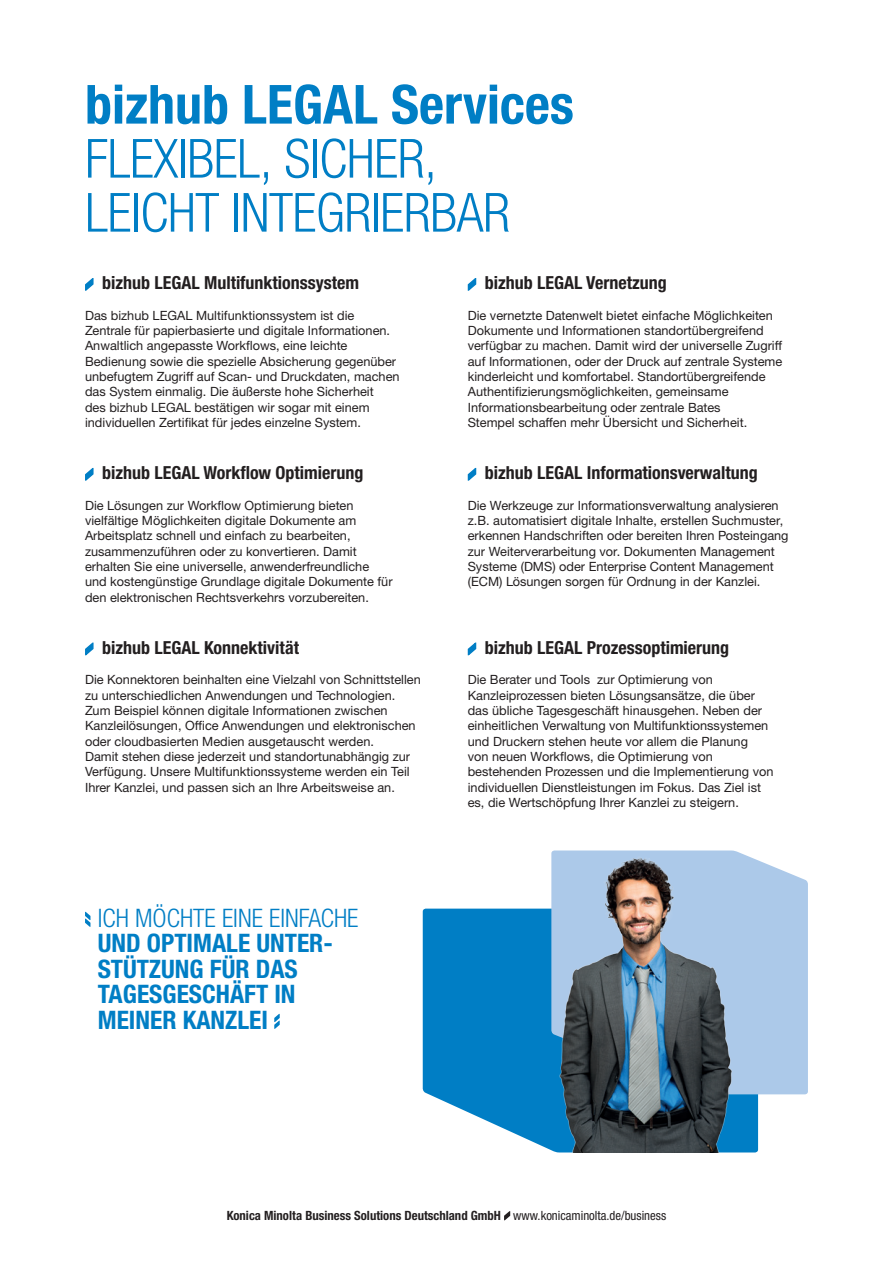
<style>
.page{position:relative;width:893px;height:1263px;background:#fff}
.page>*{position:absolute;margin:0;border:0;box-sizing:border-box;transform-origin:0 0}
.t1{font:300 condensed 54px "Helvetica Neue LTW1 G";letter-spacing:-.01em;color:#007ec5}
.t2{font:700 condensed 54px "Helvetica Neue LTW1 G";color:#007ec5}
.Bro_Inside_COPYBOLD{font:700 condensed 25.5px/25.5px "Helvetica Neue LTW1 G";color:#007ec5}
.t3{font:700 condensed 18px "Helvetica Neue LTW1 G";color:#231f20}
.t4{font:12.75px/15.3px "Helvetica Neue LTW1 G";color:#231f20}
.Bro_Back_HORIZONTAL{font:700 condensed 12.75px "Helvetica Neue LTW1 G";color:#231f20}
.s1{font-weight:300}
.s2{font-weight:400}
</style>
<div class="page">
<svg style="left:423px;top:909px;width:105px;height:231px;background:#1b8bcb"></svg>
<div style="left:758px;top:860px;width:50px;height:234px;background:#acc9e9"></div>
<svg style="left:85px;top:278px;width:9px;height:13px"></svg>
<svg style="left:85px;top:468px;width:9px;height:13px"></svg>
<svg style="left:85px;top:642px;width:9px;height:14px"></svg>
<svg style="left:467px;top:278px;width:10px;height:13px"></svg>
<svg style="left:467px;top:467px;width:10px;height:14px"></svg>
<svg style="left:467px;top:642px;width:10px;height:14px"></svg>
<img style="left:528px;top:850px;width:230px;height:302px">
<svg style="left:85px;top:912px;width:5px;height:15px"></svg>
<svg style="left:274px;top:1014px;width:6px;height:15px"></svg>
<svg style="left:504px;top:1211px;width:6px;height:9px"></svg>
<p class="t2" style="left:85px;top:72px;width:490px">bizhub LEGAL Services</p>
<p class="t1" style="left:85px;top:127px;width:353px">FLEXIBEL, SICHER,</p>
<p class="t1" style="left:85px;top:181px;width:426px">LEICHT INTEGRIERBAR</p>
<p class="t3" style="left:102px;top:272px;width:258px">bizhub LEGAL Multifunktionssystem</p>
<p class="t4" style="left:85px;top:308px;width:316px">Das bizhub LEGAL Multifunktionssystem ist die Zentrale für papierbasierte und digitale Informationen.<br>Anwaltlich angepasste Workflows, eine leichte Bedienung sowie die spezielle Absicherung gegenüber unbefugtem Zugriff auf Scan- und Druckdaten, machen das System einmalig. Die äußerste hohe Sicherheit<br>des bizhub LEGAL bestätigen wir sogar mit einem individuellen Zertifikat für jedes einzelne System.</p>
<p class="t3" style="left:102px;top:462px;width:263px">bizhub LEGAL Workflow Optimierung</p>
<p class="t4" style="left:85px;top:497px;width:309px">Die Lösungen zur Workflow Optimierung bieten vielfältige Möglichkeiten digitale Dokumente am Arbeitsplatz schnell und einfach zu bearbeiten, zusammenzuführen oder zu konvertieren. Damit erhalten Sie eine universelle, anwenderfreundliche und kostengünstige Grundlage digitale Dokumente für den elektronischen Rechtsverkehrs vorzubereiten.</p>
<p class="t3" style="left:102px;top:637px;width:199px">bizhub LEGAL Konnektivität</p>
<p class="t4" style="left:85px;top:672px;width:337px">Die Konnektoren beinhalten eine Vielzahl von Schnittstellen zu unterschiedlichen Anwendungen und Technologien.<br>Zum Beispiel können digitale Informationen zwischen Kanzleilösungen, Office Anwendungen und elektronischen oder cloudbasierten Medien ausgetauscht werden.<br>Damit stehen diese jederzeit und standortunabhängig zur Verfügung. Unsere Multifunktionssysteme werden ein Teil Ihrer Kanzlei, und passen sich an Ihre Arbeitsweise an.</p>
<p class="Bro_Inside_COPYBOLD" style="left:98px;top:905px;width:262px"><span class="s1">ICH MÖCHTE EINE EINFACHE<br></span>UND OPTIMALE UNTER-<br>STÜTZUNG FÜR DAS<br>TAGESGESCHÄFT IN<br>MEINER KANZLEI</p>
<p class="t3" style="left:485px;top:272px;width:183px">bizhub LEGAL Vernetzung</p>
<p class="t4" style="left:468px;top:308px;width:316px">Die vernetzte Datenwelt bietet einfache Möglichkeiten Dokumente und Informationen standortübergreifend verfügbar zu machen. Damit wird der universelle Zugriff auf Informationen, oder der Druck auf zentrale Systeme kinderleicht und komfortabel. Standortübergreifende Authentifizierungsmöglichkeiten, gemeinsame Informationsbearbeitung oder zentrale Bates<br>Stempel schaffen mehr Übersicht und Sicherheit.</p>
<p class="t3" style="left:485px;top:462px;width:274px">bizhub LEGAL Informationsverwaltung</p>
<p class="t4" style="left:468px;top:497px;width:322px">Die Werkzeuge zur Informationsverwaltung analysieren z.B. automatisiert digitale Inhalte, erstellen Suchmuster, erkennen Handschriften oder bereiten Ihren Posteingang zur Weiterverarbeitung vor. Dokumenten Management Systeme (DMS) oder Enterprise Content Management (ECM) Lösungen sorgen für Ordnung in der Kanzlei.</p>
<p class="t3" style="left:485px;top:637px;width:246px">bizhub LEGAL Prozessoptimierung</p>
<p class="t4" style="left:468px;top:672px;width:307px">Die Berater und Tools zur Optimierung von Kanzleiprozessen bieten Lösungsansätze, die über das übliche Tagesgeschäft hinausgehen. Neben der einheitlichen Verwaltung von Multifunktionssystemen und Druckern stehen heute vor allem die Planung<br>von neuen Workflows, die Optimierung von bestehenden Prozessen und die Implementierung von individuellen Dienstleistungen im Fokus. Das Ziel ist es, die Wertschöpfung Ihrer Kanzlei zu steigern.</p>
<p class="Bro_Back_HORIZONTAL" style="left:227px;top:1208px;width:441px">Konica Minolta Business Solutions Deutschland GmbH <span class="s2">www.konicaminolta.de/business</span></p>
</div>
